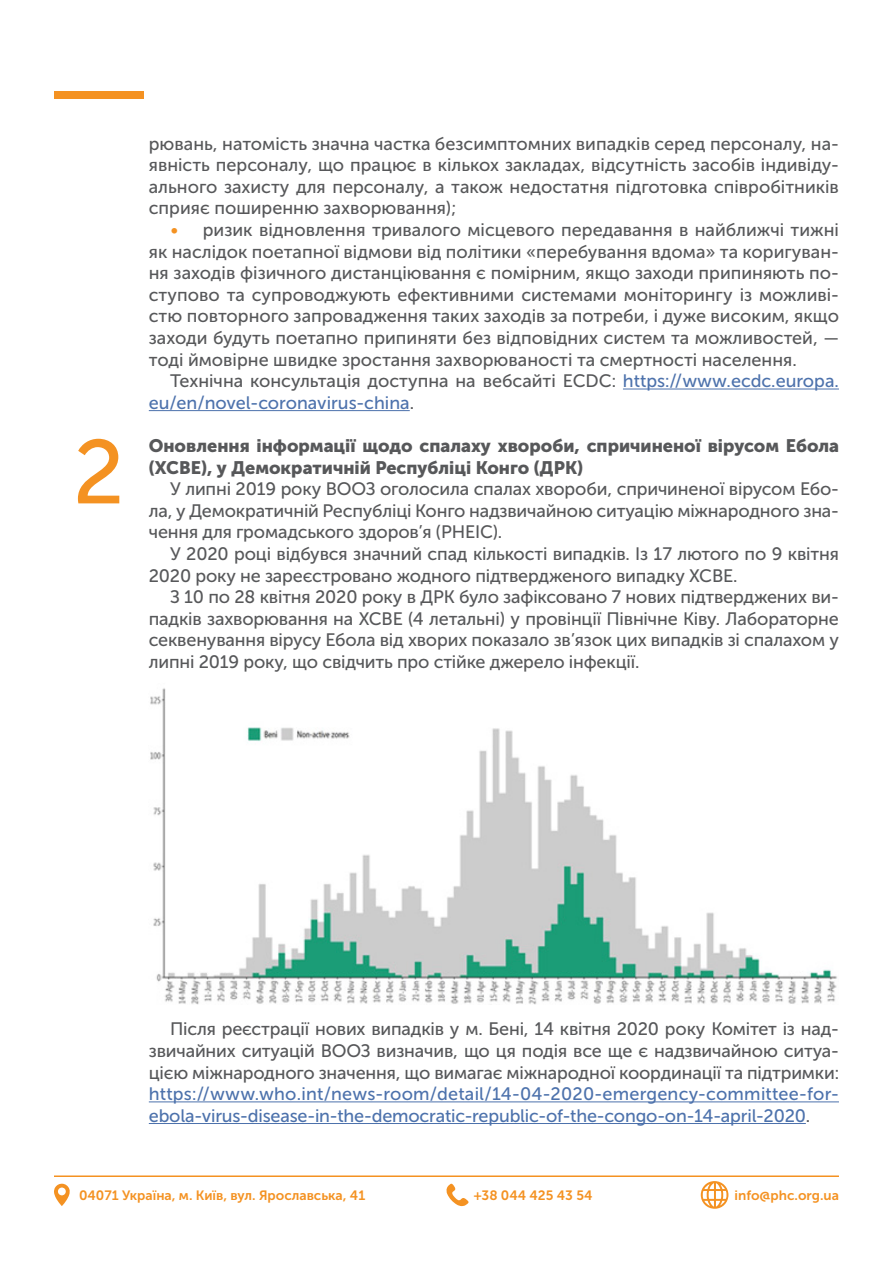
<style>
.page{position:relative;width:893px;height:1263px;background:#fff}
.page>*{position:absolute;margin:0;border:0;box-sizing:border-box;transform-origin:0 0}
.t1{font:90px "Museo Sans Cyrl 500";color:#f49222}
.t2{font:18px/21.6px "Museo Sans Cyrl 500";letter-spacing:-.01em;color:#57585a;text-align:justify}
.t3{font:18px/21.6px "Museo Sans Cyrl 900";color:#57585a}
.t4{font:18px/21.6px "Museo Sans Cyrl 500";color:#4d72ac}
.t5{font:13.5px "Museo Sans Cyrl 700";color:#f49222}
.s1{color:#f49222}
.s2{color:#57585a}
.s3{color:#4d72ac}
</style>
<div class="page">
<hr style="left:54px;top:1175px;width:785px;height:2px;background:#f49222">
<svg style="left:701px;top:1181px;width:27px;height:28px"></svg>
<svg style="left:54px;top:1184px;width:16px;height:22px"></svg>
<svg style="left:446px;top:1183px;width:23px;height:23px"></svg>
<div style="left:54px;top:91px;width:90px;height:8px;background:#f49222"></div>
<hr style="left:623px;top:389px;width:216px;height:1px;background:#4d72ac">
<hr style="left:149px;top:410px;width:261px;height:1px;background:#4d72ac">
<hr style="left:149px;top:1101px;width:690px;height:1px;background:#4d72ac">
<hr style="left:149px;top:1123px;width:657px;height:1px;background:#4d72ac">
<img style="left:150px;top:688px;width:687px;height:317px">
<p class="t1" style="left:73px;top:423px;width:53px">2</p>
<p class="t2" style="left:149px;top:133px;width:692px">рювань, натомість значна частка безсимптомних випадків серед персоналу, на&shy;явність персоналу, що працює в кількох закладах, відсутність засобів індивіду&shy;ального захисту для персоналу, а також недостатня підготовка співробітників сприяє поширенню захворювання);</p>
<p class="t2" style="left:149px;top:219px;width:692px;text-indent:21px"><span class="s1">•</span> ризик відновлення тривалого місцевого передавання в найближчі тижні як наслідок поетапної відмови від політики «перебування вдома» та коригуван&shy;ня заходів фізичного дистанціювання є помірним, якщо заходи припиняють по&shy;ступово та супроводжують ефективними системами моніторингу із можливі&shy;стю повторного запровадження таких заходів за потреби, і дуже високим, якщо заходи будуть поетапно припиняти без відповідних систем та можливостей, — тоді ймовірне швидке зростання захворюваності та смертності населення.</p>
<p class="t4" style="left:149px;top:370px;width:692px;text-indent:21px"><span class="s2">Технічна консультація доступна на вебсайті ECDC:</span> https://www.ecdc.europa. eu/en/novel-coronavirus-china<span class="s2">.</span></p>
<p class="t3" style="left:149px;top:435px;width:692px">Оновлення інформації щодо спалаху хвороби, спричиненої вірусом Ебола (ХСВЕ), у Демократичній Республіці Конго (ДРК)</p>
<p class="t2" style="left:149px;top:478px;width:692px;text-indent:21px">У липні 2019 року ВООЗ оголосила спалах хвороби, спричиненої вірусом Ебо&shy;ла, у Демократичній Республіці Конго надзвичайною ситуацію міжнародного зна&shy;чення для громадського здоров’я (PHEIC).</p>
<p class="t2" style="left:149px;top:543px;width:692px;text-indent:21px">У 2020 році відбувся значний спад кількості випадків. Із 17 лютого по 9 квітня<br>2020 року не зареєстровано жодного підтвердженого випадку ХСВЕ.</p>
<p class="t2" style="left:149px;top:586px;width:692px;text-indent:21px">З 10 по 28 квітня 2020 року в ДРК було зафіксовано 7 нових підтверджених ви&shy;падків захворювання на ХСВЕ (4 летальні) у провінції Північне Ківу. Лабораторне секвенування вірусу Ебола від хворих показало зв’язок цих випадків зі спалахом у липні 2019 року, що свідчить про стійке джерело інфекції.</p>
<p class="t2" style="left:149px;top:1018px;width:692px;text-indent:21px">Після реєстрації нових випадків у м. Бені, 14 квітня 2020 року Комітет із над&shy;звичайних ситуацій ВООЗ визначив, що ця подія все ще є надзвичайною ситуа&shy;цією міжнародного значення, що вимагає міжнародної координації та підтримки: <span class="s3">https://www.who.int/news-room/detail/14-04-2020-emergency-committee-for&shy;ebola-virus-disease-in-the-democratic-republic-of-the-congo-on-14-april-2020</span>.</p>
<p class="t5" style="left:79px;top:1188px;width:288px">04071 Україна, м. Київ, вул. Ярославська, 41</p>
<p class="t5" style="left:474px;top:1188px;width:120px">+38 044 425 43 54</p>
<p class="t5" style="left:735px;top:1188px;width:106px">info@phc.org.ua</p>
</div>
